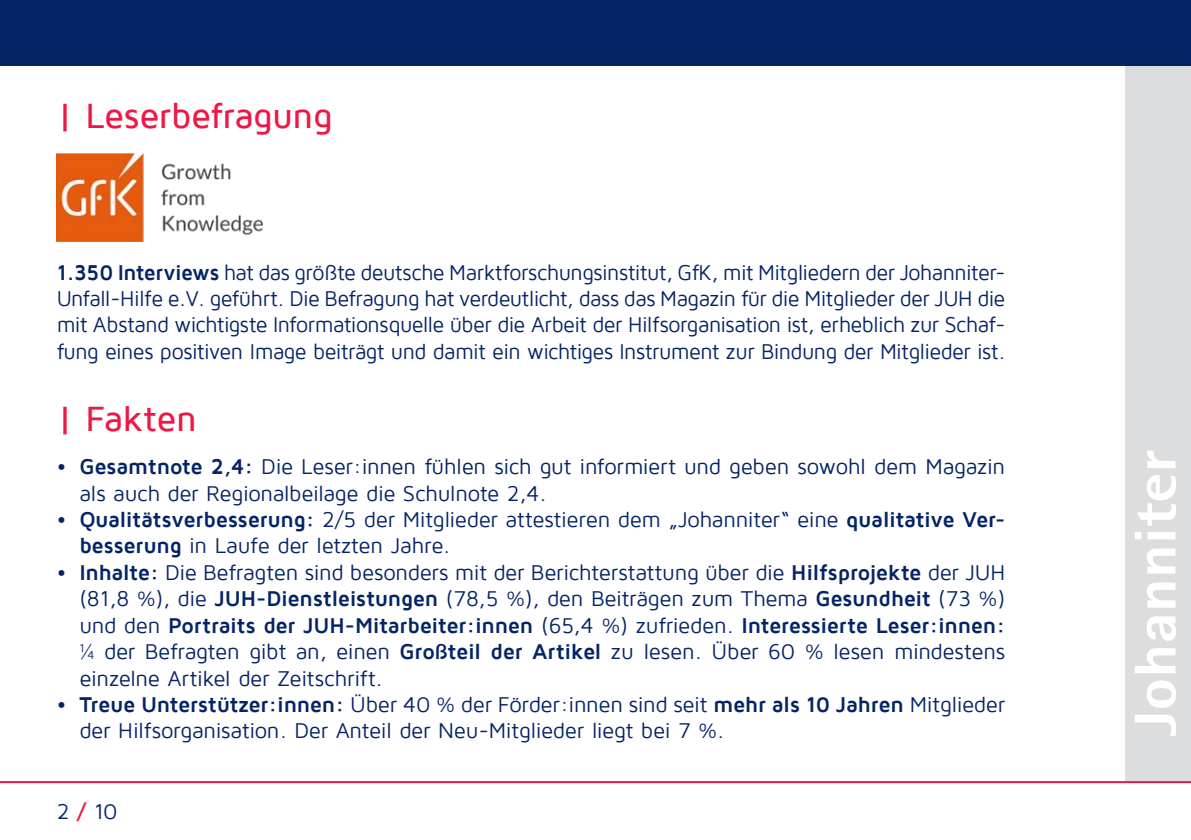
<style>
.page{position:relative;width:1191px;height:840px;background:#fff}
.page>*{position:absolute;margin:0;border:0;box-sizing:border-box;transform-origin:0 0}
.t1{font:800 59px "Rotis Sans Serif";color:#fff;scale:1.11 1}
.t2{font:500 36px "Maven Pro";letter-spacing:-.015em;color:#ed1846}
.t3{font:22px/26.4px "Maven Pro";letter-spacing:-.015em;color:#052465}
.s1{font-weight:700}
.s2{font-weight:700;color:#ed1846}
</style>
<div class="page">
<div style="left:1125px;top:0;width:66px;height:781px;background:#dcddde"></div>
<hr style="left:0;top:780px;width:1191px;height:2px;background:#ed1846">
<div style="left:0;top:0;width:1191px;height:65px;background:#052465"></div>
<img style="left:57px;top:153px;width:206px;height:88px">
<h2 class="t2" style="left:57px;top:97px;width:277px">| Leserbefragung</h2>
<p class="t3" style="left:57px;top:259px;width:950px;text-align:justify"><span class="s1">1.350 Interviews</span> hat das größte deutsche Marktforschungsinstitut, GfK, mit Mitgliedern der Johanniter-Unfall-Hilfe e.V. geführt. Die Befragung hat verdeutlicht, dass das Magazin für die Mitglieder der JUH die mit Abstand wichtigste Informationsquelle über die Arbeit der Hilfsorganisation ist, erheblich zur Schaf&shy;fung eines positiven Image beiträgt und damit ein wichtiges Instrument zur Bindung der Mitglieder ist.</p>
<h2 class="t2" style="left:57px;top:399px;width:142px">| Fakten</h2>
<p class="t3" style="left:79px;top:453px;width:927px;text-indent:-23px"><span class="s1">• Gesamtnote 2,4:</span> Die Leser:innen fühlen sich gut informiert und geben sowohl dem Magazin als auch der Regionalbeilage die Schulnote 2,4.</p>
<p class="t3" style="left:79px;top:506px;width:927px;text-indent:-23px"><span class="s1">• Qualitätsverbesserung:</span> 2/5 der Mitglieder attestieren dem „Johanniter“ eine <span class="s1">qualitative Ver&shy;besserung</span> in Laufe der letzten Jahre.</p>
<p class="t3" style="left:79px;top:559px;width:927px;text-align:justify;text-indent:-23px"><span class="s1">• Inhalte:</span> Die Befragten sind besonders mit der Berichterstattung über die <span class="s1">Hilfsprojekte</span> der JUH (81,8 %), die <span class="s1">JUH-Dienstleistungen</span> (78,5 %), den Beiträgen zum Thema <span class="s1">Gesundheit</span> (73 %) und den <span class="s1">Portraits der JUH-Mitarbeiter:innen</span> (65,4 %) zufrieden. <span class="s1">Interessierte Leser:innen: </span>¼ der Befragten gibt an, einen <span class="s1">Großteil der Artikel</span> zu lesen. Über 60 % lesen mindestens einzelne Artikel der Zeitschrift.</p>
<p class="t3" style="left:79px;top:691px;width:927px;text-indent:-23px"><span class="s1">• Treue Unterstützer:innen:</span> Über 40 % der Förder:innen sind seit <span class="s1">mehr als 10 Jahren</span> Mitglieder der Hilfsorganisation. Der Anteil der Neu-Mitglieder liegt bei 7 %.</p>
<p class="t3" style="left:57px;top:797px;width:62px">2 <span class="s2">/</span> 10</p>
<h1 class="t1" style="left:1118px;top:735px;width:259px;rotate:-90deg">Johanniter</h1>
</div>
